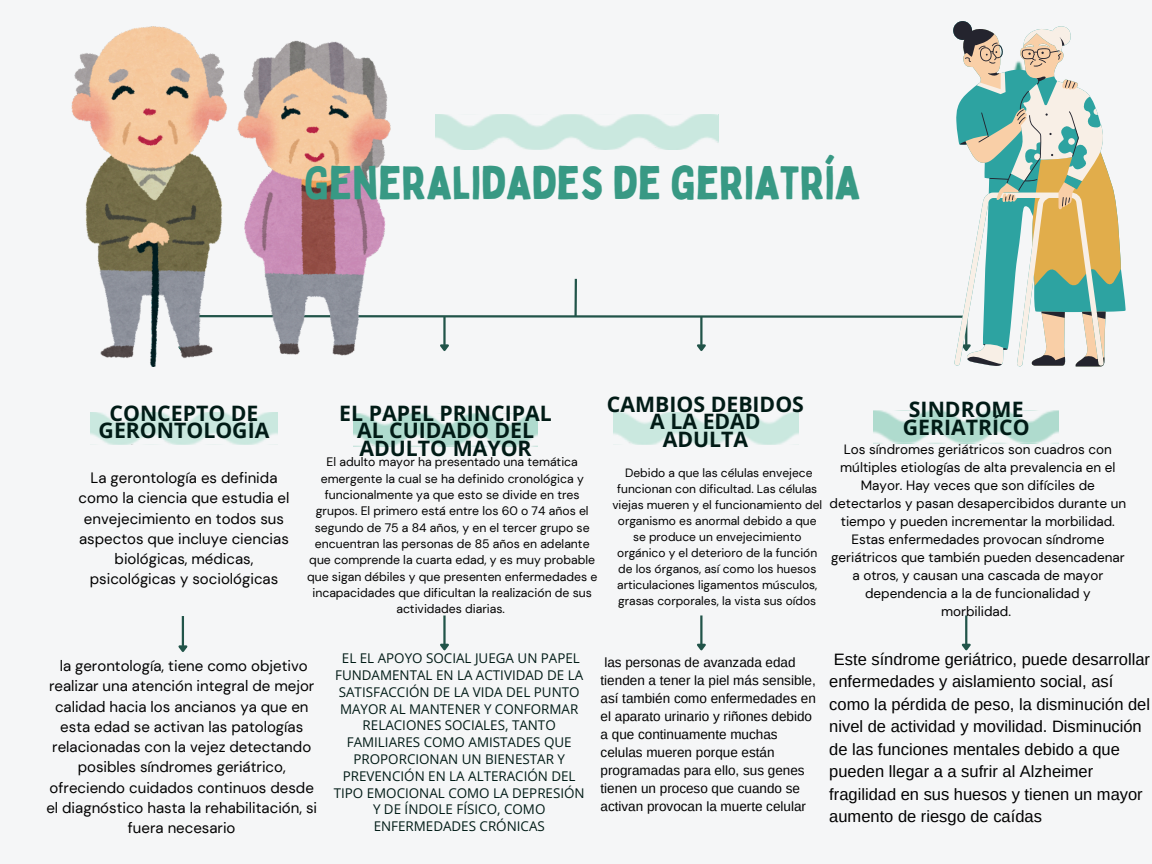
<style>
.page{position:relative;width:1152px;height:864px;background:#f5f6f7}
.page>*{position:absolute;margin:0;border:0;box-sizing:border-box;transform-origin:0 0}
.t1{font:46.05px "Bobby Jones";color:#389984}
.t2{font:700 21.3px/17.5px "Open Sans";color:#011b16;text-align:center}
.t3{font:16.5px/22.5px "Arimo";color:#000}
.t4{font:15px/20.2px "DM Sans";color:#000;text-align:center}
.t5{font:13.5px/18px "DM Sans";color:#000;text-align:center}
.t6{font:13.5px/18px "Arimo";color:#000}
.t7{font:13.35px/16.8px "Open Sans";color:#011b16;text-align:center}
.t8{font:12.3px/16.4px "DM Sans";color:#000;text-align:center}
.t9{font:12px/16px "DM Sans";color:#000;text-align:center}
</style>
<div class="page">
<svg style="left:90px;top:412px;width:188px;height:33px;fill:#cae8df"></svg>
<hr style="left:278px;top:412px;width:1px;height:33px;background:#bfbfbf">
<svg style="left:613px;top:412px;width:185px;height:33px;fill:#cae8df"></svg>
<hr style="left:798px;top:412px;width:1px;height:33px;background:#bfbfbf">
<svg style="left:435px;top:114px;width:283px;height:36px;fill:#cae8df"></svg>
<hr style="left:435px;top:150px;width:283px;height:1px;background:#bfbfbf">
<svg style="left:354px;top:413px;width:183px;height:33px;fill:#afdbce"></svg>
<svg style="left:874px;top:411px;width:185px;height:32px;fill:#afdbce"></svg>
<hr style="left:1059px;top:411px;width:1px;height:32px;background:#bfbfbf">
<svg style="left:390px;top:315px;width:563px;height:3px;background:#557b73"></svg>
<hr style="left:182px;top:616px;width:2px;height:30px;background:#215449">
<svg style="left:178px;top:643px;width:10px;height:9px"></svg>
<hr style="left:965px;top:615px;width:2px;height:29px;background:#215449">
<svg style="left:961px;top:642px;width:10px;height:9px"></svg>
<hr style="left:700px;top:316px;width:3px;height:29px;background:#215449">
<svg style="left:697px;top:342px;width:9px;height:9px"></svg>
<hr style="left:700px;top:615px;width:3px;height:29px;background:#215449">
<svg style="left:697px;top:642px;width:9px;height:9px"></svg>
<hr style="left:443px;top:316px;width:3px;height:29px;background:#215449">
<svg style="left:440px;top:342px;width:9px;height:9px"></svg>
<hr style="left:443px;top:615px;width:3px;height:29px;background:#215449">
<svg style="left:440px;top:642px;width:9px;height:9px"></svg>
<hr style="left:574px;top:279px;width:3px;height:38px;background:#215449">
<img style="left:72px;top:26px;width:318px;height:341px">
<svg style="left:1106px;top:270px;width:20px;height:42px"></svg>
<svg style="left:1106px;top:167px;width:15px;height:119px"></svg>
<svg style="left:953px;top:21px;width:153px;height:345px"></svg>
<h5 class="t1" style="left:304px;top:153px;width:558px">GENERALIDADES DE GERIATRÍA</h5>
<h2 class="t2" style="left:607px;top:395px;width:199px">CAMBIOS DEBIDOS<br>A LA EDAD<br>ADULTA</h2>
<p class="t2" style="left:99px;top:403px;width:172px">CONCEPTO DE<br>GERONTOLOGÍA</p>
<h1 class="t2" style="left:339px;top:403px;width:214px">EL PAPEL PRINCIPAL<br>AL CUIDADO DEL<br>ADULTO MAYOR</h1>
<h4 class="t8" style="left:307px;top:454px;width:292px">El adulto mayor ha presentado una temática emergente la cual se ha definido cronológica y funcionalmente ya que esto se divide en tres grupos. El primero está entre los 60 o 74 años el segundo de 75 a 84 años, y en el tercer grupo se encuentran las personas de 85 años en adelante que comprende la cuarta edad, y es muy probable que sigan débiles y que presenten enfermedades e incapacidades que dificultan la realización de sus actividades diarias.</h4>
<p class="t4" style="left:79px;top:468px;width:212px">La gerontología es definida como la ciencia que estudia el envejecimiento en todos sus aspectos que incluye ciencias biológicas, médicas, psicológicas y sociológicas</p>
<h3 class="t9" style="left:612px;top:465px;width:211px">Debido a que las células envejece funcionan con dificultad. Las células viejas mueren y el funcionamiento del organismo es anormal debido a que se produce un envejecimiento orgánico y el deterioro de la función de los órganos, así como los huesos articulaciones ligamentos músculos, grasas corporales, la vista sus oídos</h3>
<h2 class="t2" style="left:903px;top:400px;width:128px;text-align:left">SINDROME<br>GERIATRÍCO</h2>
<h3 class="t5" style="left:830px;top:440px;width:298px">Los síndromes geriátricos son cuadros con múltiples etiologías de alta prevalencia en el Mayor. Hay veces que son difíciles de detectarlos y pasan desapercibidos durante un tiempo y pueden incrementar la morbilidad.<br>Estas enfermedades provocan síndrome geriátricos que también pueden desencadenar a otros, y causan una cascada de mayor dependencia a la de funcionalidad y morbilidad.</h3>
<h2 class="t4" style="left:46px;top:656px;width:272px">la gerontología, tiene como objetivo realizar una atención integral de mejor calidad hacia los ancianos ya que en esta edad se activan las patologías relacionadas con la vejez detectando posibles síndromes geriátrico, ofreciendo cuidados continuos desde el diagnóstico hasta la rehabilitación, si fuera necesario</h2>
<h2 class="t7" style="left:334px;top:650px;width:253px">EL EL APOYO SOCIAL JUEGA UN PAPEL<br>FUNDAMENTAL EN LA ACTIVIDAD DE LA<br>SATISFACCIÓN DE LA VIDA DEL PUNTO<br>MAYOR AL MANTENER Y CONFORMAR<br>RELACIONES SOCIALES, TANTO<br>FAMILIARES COMO AMISTADES QUE<br>PROPORCIONAN UN BIENESTAR Y<br>PREVENCIÓN EN LA ALTERACIÓN DEL<br>TIPO EMOCIONAL COMO LA DEPRESIÓN<br>Y DE ÍNDOLE FÍSICO, COMO<br>ENFERMEDADES CRÓNICAS</h2>
<p class="t6" style="left:601px;top:653px;width:217px">las personas de avanzada edad tienden a tener la piel más sensible, así también como enfermedades en el aparato urinario y riñones debido a que continuamente muchas celulas mueren porque están programadas para ello, sus genes tienen un proceso que cuando se activan provocan la muerte celular</p>
<p class="t3" style="left:829px;top:648px;width:322px">Este síndrome geriátrico, puede desarrollar enfermedades y aislamiento social, así como la pérdida de peso, la disminución del nivel de actividad y movilidad. Disminución de las funciones mentales debido a que pueden llegar a a sufrir al Alzheimer fragilidad en sus huesos y tienen un mayor aumento de riesgo de caídas</p>
</div>
